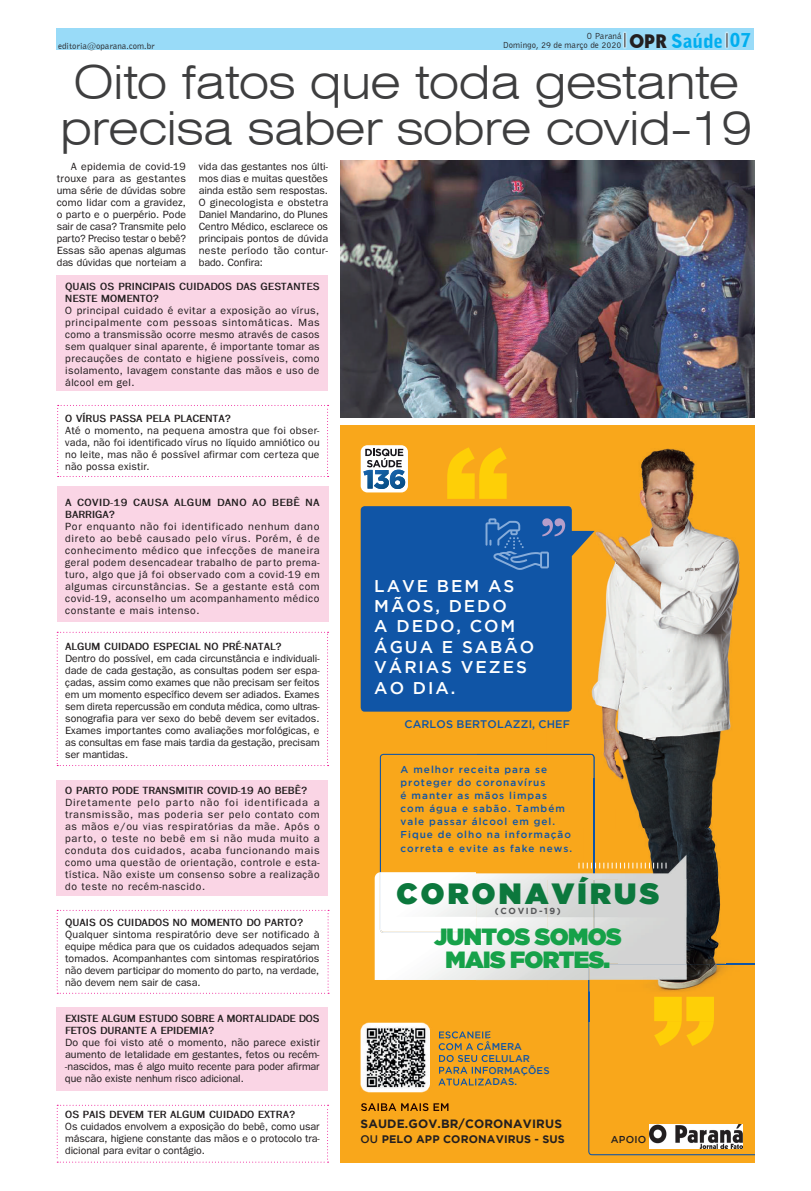
<style>
.page{position:relative;width:811px;height:1191px;background:#fff}
.page>*{position:absolute;margin:0;border:0;box-sizing:border-box;transform-origin:0 0}
.t1{font:300 expanded 47px/46px "Swiss 721 BT";letter-spacing:-.01em;color:#3e3e3f}
.t2{font:29.2px "Gotham Ultra";letter-spacing:.115em;color:#0c783d}
.t3{font:23.4px/23.6px "Gotham Ultra";letter-spacing:-.025em;color:#16a149;text-align:center}
.t4{font:900 19px "Bell Gothic BT";color:#00aeef}
.t5{font:500 17px/20.4px "Gotham";letter-spacing:.115em;color:#fff}
.t6{font:700 12px "Gotham";letter-spacing:.015em;color:#231f20}
.t7{font:500 11px "Gotham";letter-spacing:.015em;color:#1055a6}
.t8{font:700 10.9px "Gotham";letter-spacing:.015em;color:#231f20}
.t9{font:10.5px/12px "Franklin Gothic";letter-spacing:.005em;color:#231f20;text-align:justify}
.t10{font:700 10.5px/12px "Franklin Gothic";color:#231f20}
.t11{font:700 10.5px/12px "Franklin Gothic";letter-spacing:.035em;color:#231f20}
.t12{font:500 10px/13.1px "Gotham";letter-spacing:.1em;color:#1055a6}
.t13{font:500 9.8px/11.8px "Gotham";letter-spacing:.015em;color:#1055a6}
.t14{font:9px "Bell Gothic BT";color:#231f20}
.t15{font:700 8.8px "Gotham";letter-spacing:.195em;color:#57585a}
.s1{font-family:"Geometric 231 BT Heavy C";font-weight:400;color:#231f20}
.s2{font-weight:500}
</style>
<div class="page">
<div style="left:55px;top:1004px;width:275px;height:89px;background:linear-gradient(to right,#fad5e5,#fad5e5)"></div>
<div style="left:57px;top:1006px;width:271px;height:84px;background:#fad5e5"></div>
<div style="left:57px;top:275px;width:271px;height:116px;background:#fad5e5"></div>
<div style="left:57px;top:28px;width:697px;height:22px;background:#99dbf8"></div>
<svg style="left:623px;top:31px;width:4px;height:18px"></svg>
<svg style="left:624px;top:33px;width:1px;height:14px"></svg>
<svg style="left:725px;top:31px;width:4px;height:18px"></svg>
<svg style="left:726px;top:33px;width:1px;height:15px"></svg>
<img style="left:341px;top:161px;width:414px;height:257px">
<div style="left:341px;top:425px;width:414px;height:737px;background:#f9a71b"></div>
<img style="left:639px;top:448px;width:56px;height:47px">
<img style="left:616px;top:495px;width:124px;height:279px">
<img style="left:594px;top:530px;width:22px;height:139px">
<img style="left:546px;top:669px;width:70px;height:85px">
<img style="left:477px;top:711px;width:69px;height:43px">
<img style="left:666px;top:774px;width:19px;height:54px">
<img style="left:685px;top:774px;width:31px;height:54px">
<img style="left:479px;top:447px;width:28px;height:52px">
<svg style="left:447px;top:447px;width:28px;height:52px"></svg>
<div style="left:361px;top:445px;width:47px;height:47px;background:#fff;border-radius:7px"></div>
<svg style="left:363px;top:449px;width:42px;height:40px"></svg>
<svg style="left:361px;top:506px;width:233px;height:205px;background:#275d98"></svg>
<img style="left:374px;top:828px;width:103px;height:153px">
<img style="left:666px;top:828px;width:53px;height:51px">
<img style="left:477px;top:879px;width:212px;height:56px">
<img style="left:689px;top:879px;width:32px;height:84px">
<img style="left:477px;top:935px;width:141px;height:46px">
<div style="left:618px;top:935px;width:71px;height:28px;background:#d3d3d3"></div>
<svg style="left:380px;top:754px;width:286px;height:179px"></svg>
<img style="left:360px;top:1022px;width:129px;height:89px">
<img style="left:361px;top:1103px;width:87px;height:8px">
<img style="left:439px;top:1031px;width:50px;height:7px">
<img style="left:439px;top:1041px;width:50px;height:9px">
<img style="left:439px;top:1055px;width:50px;height:7px">
<img style="left:439px;top:1064px;width:50px;height:11px">
<img style="left:438px;top:1078px;width:51px;height:7px">
<svg style="left:588px;top:963px;width:167px;height:192px"></svg>
<img style="left:654px;top:996px;width:28px;height:26px">
<svg style="left:485px;top:518px;width:80px;height:52px;background:#2965af"></svg>
<img style="left:649px;top:1124px;width:93px;height:24px">
<svg style="left:57px;top:405px;width:271px;height:72px"></svg>
<div style="left:57px;top:486px;width:271px;height:136px;background:#fad5e5"></div>
<svg style="left:57px;top:632px;width:271px;height:134px"></svg>
<div style="left:57px;top:780px;width:271px;height:115px;background:#fad5e5"></div>
<svg style="left:57px;top:910px;width:272px;height:83px"></svg>
<svg style="left:56px;top:1104px;width:273px;height:59px"></svg>
<svg style="left:57px;top:1104px;width:271px;height:58px"></svg>
<p class="t14" style="left:587px;top:30px;width:36px">O Paraná</p>
<h3 class="t4" style="left:629px;top:29px;width:123px"><span class="s1">OPR</span> Saúde 07</h3>
<p class="t14" style="left:58px;top:40px;width:98px">editoria@oparana.com.br</p>
<p class="t14" style="left:503px;top:39px;width:120px">Domingo, 29 de março de 2020</p>
<h1 class="t1" style="left:60px;top:59px;width:693px">Oito fatos que toda gestante precisa saber sobre covid-19</h1>
<p class="t9" style="left:57px;top:160px;width:131px;text-indent:14px">A epidemia de covid-19 trouxe para as gestantes uma série de dúvidas sobre como lidar com a gravidez, o parto e o puerpério. Pode sair de casa? Transmite pelo parto? Preciso testar o bebê?<br>Essas são apenas algumas das dúvidas que norteiam a</p>
<p class="t9" style="left:199px;top:160px;width:131px">vida das gestantes nos últi&shy;mos dias e muitas questões ainda estão sem respostas.<br>O ginecologista e obstetra Daniel Mandarino, do Plunes Centro Médico, esclarece os principais pontos de dúvida neste período tão contur&shy;bado. Confira:</p>
<p class="t10" style="left:65px;top:280px;width:256px">QUAIS OS PRINCIPAIS CUIDADOS DAS GESTANTES<br>NESTE MOMENTO?</p>
<p class="t9" style="left:65px;top:304px;width:256px">O principal cuidado é evitar a exposição ao vírus, principalmente com pessoas sintomáticas. Mas como a transmissão ocorre mesmo através de casos sem qualquer sinal aparente, é importante tomar as precauções de contato e higiene possíveis, como isolamento, lavagem constante das mãos e uso de álcool em gel.</p>
<p class="t10" style="left:65px;top:412px;width:167px">O VÍRUS PASSA PELA PLACENTA?</p>
<p class="t9" style="left:65px;top:424px;width:256px">Até o momento, na pequena amostra que foi obser&shy;vada, não foi identificado vírus no líquido amniótico ou no leite, mas não é possível afirmar com certeza que não possa existir.</p>
<p class="t11" style="left:65px;top:496px;width:256px">A COVID-19 CAUSA ALGUM DANO AO BEBÊ NA<br>BARRIGA?</p>
<p class="t9" style="left:65px;top:520px;width:256px">Por enquanto não foi identificado nenhum dano direto ao bebê causado pelo vírus. Porém, é de conhecimento médico que infecções de maneira geral podem desencadear trabalho de parto prema&shy;turo, algo que já foi observado com a covid-19 em algumas circunstâncias. Se a gestante está com covid-19, aconselho um acompanhamento médico constante e mais intenso.</p>
<p class="t10" style="left:65px;top:640px;width:218px">ALGUM CUIDADO ESPECIAL NO PRÉ-NATAL?</p>
<p class="t9" style="left:65px;top:652px;width:256px">Dentro do possível, em cada circunstância e individuali&shy;dade de cada gestação, as consultas podem ser espa&shy;çadas, assim como exames que não precisam ser feitos em um momento específico devem ser adiados. Exames sem direta repercussão em conduta médica, como ultras&shy;sonografia para ver sexo do bebê devem ser evitados.<br>Exames importantes como avaliações morfológicas, e as consultas em fase mais tardia da gestação, precisam ser mantidas.</p>
<p class="t10" style="left:65px;top:784px;width:243px">O PARTO PODE TRANSMITIR COVID-19 AO BEBÊ?</p>
<p class="t9" style="left:65px;top:796px;width:256px">Diretamente pelo parto não foi identificada a transmissão, mas poderia ser pelo contato com as mãos e/ou vias respiratórias da mãe. Após o parto, o teste no bebê em si não muda muito a conduta dos cuidados, acaba funcionando mais como uma questão de orientação, controle e esta&shy;tística. Não existe um consenso sobre a realização do teste no recém-nascido.</p>
<p class="t10" style="left:65px;top:916px;width:239px">QUAIS OS CUIDADOS NO MOMENTO DO PARTO?</p>
<p class="t9" style="left:65px;top:928px;width:256px">Qualquer sintoma respiratório deve ser notificado à equipe médica para que os cuidados adequados sejam tomados. Acompanhantes com sintomas respiratórios não devem participar do momento do parto, na verdade, não devem nem sair de casa.</p>
<p class="t10" style="left:65px;top:1012px;width:256px">EXISTE ALGUM ESTUDO SOBRE A MORTALIDADE DOS<br>FETOS DURANTE A EPIDEMIA?</p>
<p class="t9" style="left:65px;top:1036px;width:256px">Do que foi visto até o momento, não parece existir aumento de letalidade em gestantes, fetos ou recém--nascidos, mas é algo muito recente para poder afirmar que não existe nenhum risco adicional.</p>
<p class="t10" style="left:65px;top:1108px;width:231px">OS PAIS DEVEM TER ALGUM CUIDADO EXTRA?</p>
<p class="t9" style="left:65px;top:1120px;width:256px">Os cuidados envolvem a exposição do bebê, como usar máscara, higiene constante das mãos e o protocolo tra&shy;dicional para evitar o contágio.</p>
<h3 class="t5" style="left:374px;top:575px;width:161px">LAVE BEM AS<br>MÃOS, DEDO<br>A DEDO, COM<br>ÁGUA E SABÃO<br>VÁRIAS VEZES<br>AO DIA.</h3>
<p class="t7" style="left:404px;top:717px;width:167px">CARLOS BERTOLAZZI, CHEF</p>
<p class="t12" style="left:400px;top:762px;width:173px">A melhor receita para se proteger do coronavírus<br>é manter as mãos limpas com água e sabão. Também vale passar álcool em gel.<br>Fique de olho na informação correta e evite as fake news.</p>
<h2 class="t2" style="left:396px;top:877px;width:264px">CORONAVÍRUS</h2>
<h3 class="t3" style="left:434px;top:924px;width:189px">JUNTOS SOMOS<br>MAIS FORTES.</h3>
<p class="t15" style="left:495px;top:906px;width:67px">(COVID-19)</p>
<p class="t13" style="left:438px;top:1040px;width:113px">COM A CÂMERA<br>DO SEU CELULAR<br>PARA INFORMAÇÕES</p>
<p class="t6" style="left:360px;top:1116px;width:203px">SAUDE.GOV.BR/CORONAVIRUS</p>
<p class="t8" style="left:360px;top:1132px;width:206px"><span class="s2">OU</span> PELO APP CORONAVIRUS - SUS</p>
</div>
